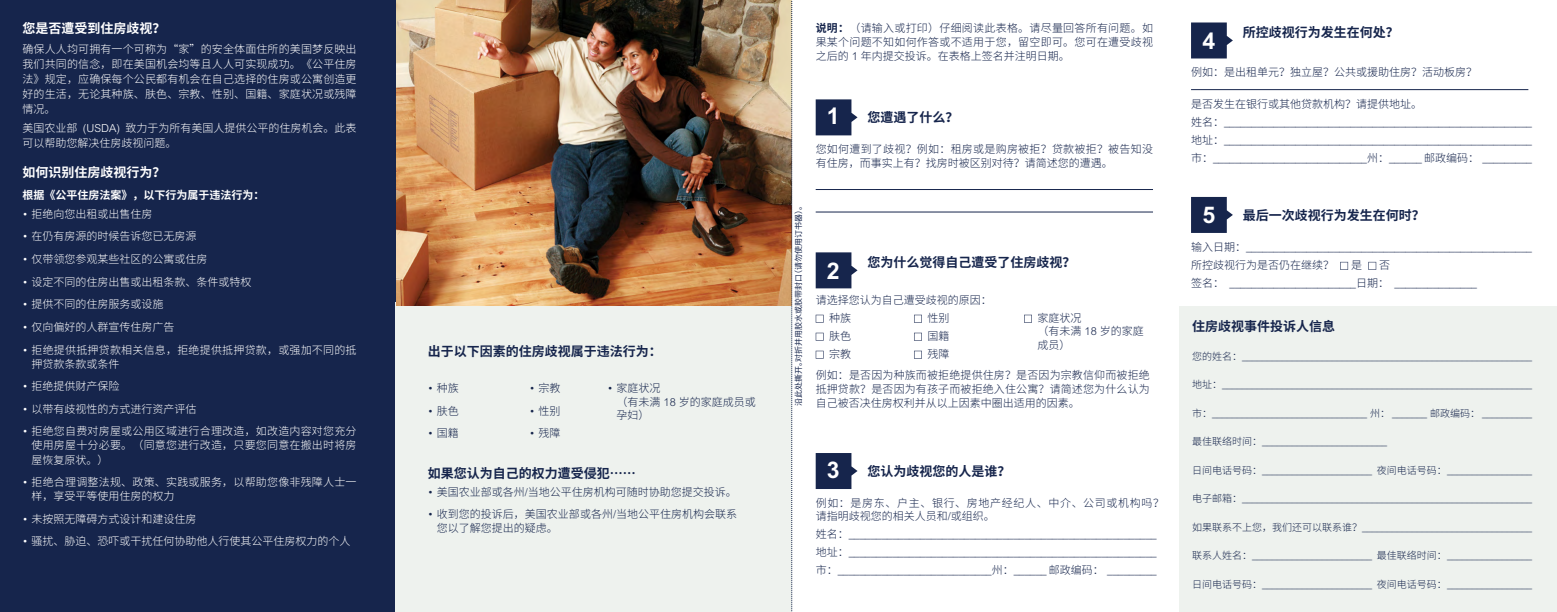
<style>
.page{position:relative;width:1557px;height:612px;background:#fff}
.page>*{position:absolute;margin:0;border:0;box-sizing:border-box;transform-origin:0 0}
.t1{font:700 23px "Arial MT Std";color:#fff}
.t2{font:700 13px "Noto Sans CJ Ksc";color:#16254c}
.t3{font:700 13px "Noto Sans CJ Ksc";color:#fff}
.t4{font:300 11px "Arial MT Std";color:#16254c}
.t5{font:300 11px/15px "Noto Sans CJ Ksc";color:#fff;text-align:justify}
.t6{font:300 11px/13.5px "Noto Sans CJ Ksc";color:#16254c}
.t7{font:300 11px/14px "Noto Sans CJ Ksc";letter-spacing:.02em;color:#fff}
.t8{font:300 11px/14px "Noto Sans CJ Ksc";letter-spacing:.025em;color:#16254c}
.t9{font:300 11px/13.5px "Noto Sans CJ Ksc";letter-spacing:.055em;color:#16254c}
.t10{font:700 11px "Noto Sans CJ Ksc";color:#fff}
.t11{font:300 10px "Arial MT Std";color:#16254c}
.t12{font:8px "Noto Sans CJ Ksc";color:#16254c}
.s1{font-family:"Arial MT Std"}
.s2{font-weight:700}
.s3{font-family:"Arial MT Std";font-size:23px;color:#fff}
.s4{font-family:"Noto Sans CJ Ksc"}
</style>
<div class="page">
<div style="left:0;top:0;width:396px;height:612px;background:#16254c"></div>
<div style="left:396px;top:303px;width:396px;height:309px;background:#eef2ee"></div>
<img style="left:396px;top:0;width:396px;height:306px">
<svg style="left:792px;top:1px;width:1px;height:611px"></svg>
<div style="left:1179px;top:306px;width:378px;height:306px;background:#eef2ee"></div>
<svg style="left:816px;top:99px;width:42px;height:36px;background:#384466"></svg>
<svg style="left:816px;top:252px;width:42px;height:36px;background:#384466"></svg>
<svg style="left:816px;top:453px;width:42px;height:36px;background:#364364"></svg>
<svg style="left:1191px;top:22px;width:42px;height:36px;background:#364365"></svg>
<svg style="left:1191px;top:197px;width:42px;height:36px;background:#344163"></svg>
<hr style="left:816px;top:189px;width:337px;height:1px;background:#16254c">
<hr style="left:816px;top:212px;width:337px;height:1px;background:#16254c">
<svg style="left:816px;top:315px;width:8px;height:8px"></svg>
<svg style="left:816px;top:333px;width:8px;height:8px"></svg>
<svg style="left:816px;top:351px;width:8px;height:8px"></svg>
<svg style="left:914px;top:315px;width:8px;height:8px"></svg>
<svg style="left:914px;top:333px;width:8px;height:8px"></svg>
<svg style="left:914px;top:351px;width:8px;height:8px"></svg>
<svg style="left:1024px;top:315px;width:8px;height:8px"></svg>
<hr style="left:1191px;top:89px;width:337px;height:1px;background:#16254c">
<svg style="left:1340px;top:262px;width:8px;height:8px"></svg>
<svg style="left:1368px;top:262px;width:8px;height:8px"></svg>
<h2 class="t3" style="left:22px;top:21px;width:144px">您是否遭受到住房歧视？</h2>
<p class="t5" style="left:22px;top:41px;width:336px">确保人人均可拥有一个可称为“家”的安全体面住所的美国梦反映出我们共同的信念，即在美国机会均等且人人可实现成功。《公平住房法》规定，应确保每个公民都有机会在自己选择的住房或公寓创造更好的生活，无论其种族、肤色、宗教、性别、国籍、家庭状况或残障情况。</p>
<p class="t5" style="left:22px;top:121px;width:336px">美国农业部 <span class="s1">(USDA)</span> 致力于为所有美国人提供公平的住房机会。此表可以帮助您解决住房歧视问题。</p>
<h2 class="t3" style="left:22px;top:165px;width:144px">如何识别住房歧视行为？</h2>
<p class="t10" style="left:22px;top:189px;width:243px">根据《公平住房法案》，以下行为属于违法行为：</p>
<p class="t5" style="left:22px;top:206px;width:131px"><span class="s1">•</span> 拒绝向您出租或出售住房</p>
<p class="t5" style="left:22px;top:229px;width:175px"><span class="s1">•</span> 在仍有房源的时候告诉您已无房源</p>
<p class="t5" style="left:22px;top:252px;width:186px"><span class="s1">•</span> 仅带领您参观某些社区的公寓或住房</p>
<p class="t5" style="left:22px;top:274px;width:230px"><span class="s1">•</span> 设定不同的住房出售或出租条款、条件或特权</p>
<p class="t5" style="left:22px;top:297px;width:142px"><span class="s1">•</span> 提供不同的住房服务或设施</p>
<p class="t5" style="left:22px;top:320px;width:153px"><span class="s1">•</span> 仅向偏好的人群宣传住房广告</p>
<p class="t7" style="left:31px;top:343px;width:327px;text-indent:-9px"><span class="s1">•</span> 拒绝提供抵押贷款相关信息，拒绝提供抵押贷款，或强加不同的抵押贷款条款或条件</p>
<p class="t5" style="left:22px;top:379px;width:98px"><span class="s1">•</span> 拒绝提供财产保险</p>
<p class="t5" style="left:22px;top:402px;width:175px"><span class="s1">•</span> 以带有歧视性的方式进行资产评估</p>
<p class="t5" style="left:31px;top:425px;width:327px;line-height:14px;text-indent:-9px"><span class="s1">•</span> 拒绝您自费对房屋或公用区域进行合理改造，如改造内容对您充分使用房屋十分必要。（同意您进行改造，只要您同意在搬出时将房屋恢复原状。）</p>
<p class="t7" style="left:31px;top:475px;width:327px;text-indent:-9px"><span class="s1">•</span> 拒绝合理调整法规、政策、实践或服务，以帮助您像非残障人士一样，享受平等使用住房的权力</p>
<p class="t5" style="left:22px;top:511px;width:175px"><span class="s1">•</span> 未按照无障碍方式设计和建设住房</p>
<p class="t5" style="left:22px;top:534px;width:329px"><span class="s1">•</span> 骚扰、胁迫、恐吓或干扰任何协助他人行使其公平住房权力的个人</p>
<h2 class="t2" style="left:428px;top:344px;width:235px">出于以下因素的住房歧视属于违法行为：</h2>
<p class="t6" style="left:428px;top:381px;width:32px"><span class="s1">•</span> 种族</p>
<p class="t6" style="left:428px;top:404px;width:32px"><span class="s1">•</span> 肤色</p>
<p class="t6" style="left:428px;top:426px;width:32px"><span class="s1">•</span> 国籍</p>
<p class="t6" style="left:530px;top:381px;width:32px"><span class="s1">•</span> 宗教</p>
<p class="t6" style="left:530px;top:404px;width:32px"><span class="s1">•</span> 性别</p>
<p class="t6" style="left:530px;top:426px;width:32px"><span class="s1">•</span> 残障</p>
<p class="t6" style="left:617px;top:381px;width:141px;text-indent:-9px"><span class="s1">•</span> 家庭状况<br>（有未满 <span class="s1">18</span> 岁的家庭成员或孕妇）</p>
<h2 class="t2" style="left:428px;top:466px;width:209px">如果您认为自己的权力遭受侵犯……</h2>
<p class="t6" style="left:428px;top:485px;width:311px"><span class="s1">•</span> 美国农业部或各州<span class="s1">/</span>当地公平住房机构可随时协助您提交投诉。</p>
<p class="t6" style="left:437px;top:508px;width:302px;text-indent:-9px"><span class="s1">•</span> 收到您的投诉后，美国农业部或各州<span class="s1">/</span>当地公平住房机构会联系您以了解您提出的疑虑。</p>
<p class="t6" style="left:816px;top:21px;width:339px;line-height:14px;text-align:justify"><span class="s2">说明：</span>（请输入或打印）仔细阅读此表格。请尽量回答所有问题。如果某个问题不知如何作答或不适用于您，留空即可。您可在遭受歧视之后的 <span class="s1">1</span> 年内提交投诉。在表格上签名并注明日期。</p>
<h2 class="t2" style="left:827px;top:110px;width:133px"><span class="s3">1</span> 您遭遇了什么？</h2>
<p class="t8" style="left:816px;top:142px;width:339px">您如何遭到了歧视？例如：租房或是购房被拒？贷款被拒？被告知没有住房，而事实上有？找房时被区别对待？请简述您的遭遇。</p>
<p class="t12" style="left:794px;top:406px;width:206px;rotate:-90deg">沿此处撕开。对折并用胶水或胶带封口（请勿使用订书器）。</p>
<h2 class="t2" style="left:868px;top:255px;width:210px">您为什么觉得自己遭受了住房歧视？</h2>
<p class="t6" style="left:816px;top:293px;width:177px">请选择您认为自己遭受歧视的原因：</p>
<p class="t6" style="left:829px;top:311px;width:23px">种族</p>
<p class="t6" style="left:829px;top:329px;width:23px">肤色</p>
<p class="t6" style="left:829px;top:347px;width:23px">宗教</p>
<h2 class="t1" style="left:827px;top:257px;width:14px">2</h2>
<p class="t6" style="left:1038px;top:311px;width:108px">家庭状况<br>（有未满 <span class="s1">18</span> 岁的家庭成员）</p>
<p class="t6" style="left:816px;top:368px;width:336px;line-height:14px;text-align:justify">例如：是否因为种族而被拒绝提供住房？是否因为宗教信仰而被拒绝抵押贷款？是否因为有孩子而被拒绝入住公寓？请简述您为什么认为自己被否决住房权利并从以上因素中圈出适用的因素。</p>
<p class="t6" style="left:927px;top:311px;width:23px">性别</p>
<p class="t6" style="left:927px;top:329px;width:23px">国籍</p>
<p class="t6" style="left:927px;top:347px;width:23px">残障</p>
<h2 class="t2" style="left:827px;top:464px;width:185px"><span class="s3">3</span> 您认为歧视您的人是谁？</h2>
<p class="t9" style="left:816px;top:496px;width:350px">例如：是房东、户主、银行、房地产经纪人、中介、公司或机构吗？请指明歧视您的相关人员和<span class="s1">/</span>或组织。</p>
<p class="t4" style="left:816px;top:528px;width:342px"><span class="s4">姓名：</span>________________________________________________________</p>
<p class="t4" style="left:816px;top:546px;width:342px"><span class="s4">地址：</span>________________________________________________________</p>
<p class="t4" style="left:816px;top:564px;width:343px"><span class="s4">市：</span>____________________________<span class="s4">州：</span>______ <span class="s4">邮政编码：</span> _________</p>
<h2 class="t2" style="left:1243px;top:25px;width:157px">所控歧视行为发生在何处？</h2>
<p class="t6" style="left:1191px;top:66px;width:287px">例如：是出租单元？独立屋？公共或援助住房？活动板房？</p>
<p class="t6" style="left:1191px;top:97px;width:232px">是否发生在银行或其他贷款机构？请提供地址。</p>
<p class="t4" style="left:1191px;top:116px;width:342px"><span class="s4">姓名：</span>________________________________________________________</p>
<p class="t4" style="left:1191px;top:134px;width:342px"><span class="s4">地址：</span>________________________________________________________</p>
<p class="t4" style="left:1191px;top:152px;width:342px"><span class="s4">市：</span>____________________________<span class="s4">州：</span>______ <span class="s4">邮政编码：</span> _________</p>
<h2 class="t1" style="left:1203px;top:27px;width:14px">4</h2>
<h2 class="t2" style="left:1203px;top:207px;width:224px"><span class="s3">5</span> 最后一次歧视行为发生在何时？</h2>
<p class="t4" style="left:1191px;top:241px;width:342px"><span class="s4">输入日期：</span>____________________________________________________</p>
<p class="t6" style="left:1191px;top:258px;width:144px">所控歧视行为是否仍在继续？</p>
<p class="t6" style="left:1351px;top:258px;width:12px">是</p>
<p class="t6" style="left:1379px;top:258px;width:12px">否</p>
<p class="t4" style="left:1191px;top:277px;width:288px"><span class="s4">签名：</span> _______________________<span class="s4">日期：</span> _______________</p>
<h2 class="t2" style="left:1192px;top:319px;width:144px">住房歧视事件投诉人信息</h2>
<p class="t11" style="left:1192px;top:350px;width:341px"><span class="s4">您的姓名：</span>__________________________________________________________</p>
<p class="t11" style="left:1192px;top:379px;width:341px"><span class="s4">地址：</span>______________________________________________________________</p>
<p class="t11" style="left:1192px;top:407px;width:341px"><span class="s4">市：</span>_______________________________ <span class="s4">州：</span> _______ <span class="s4">邮政编码：</span> __________</p>
<p class="t11" style="left:1192px;top:436px;width:196px"><span class="s4">最佳联络时间：</span>_________________________</p>
<p class="t11" style="left:1192px;top:464px;width:341px"><span class="s4">日间电话号码：</span>______________________ <span class="s4">夜间电话号码：</span> _________________</p>
<p class="t11" style="left:1192px;top:493px;width:341px"><span class="s4">电子邮箱：</span>__________________________________________________________</p>
<p class="t11" style="left:1192px;top:521px;width:341px"><span class="s4">如果联系不上您，我们还可以联系谁？</span>__________________________________</p>
<p class="t11" style="left:1192px;top:550px;width:341px"><span class="s4">联系人姓名：</span>________________________ <span class="s4">最佳联络时间：</span> _________________</p>
<p class="t11" style="left:1192px;top:578px;width:341px"><span class="s4">日间电话号码：</span>______________________ <span class="s4">夜间电话号码：</span> _________________</p>
</div>
